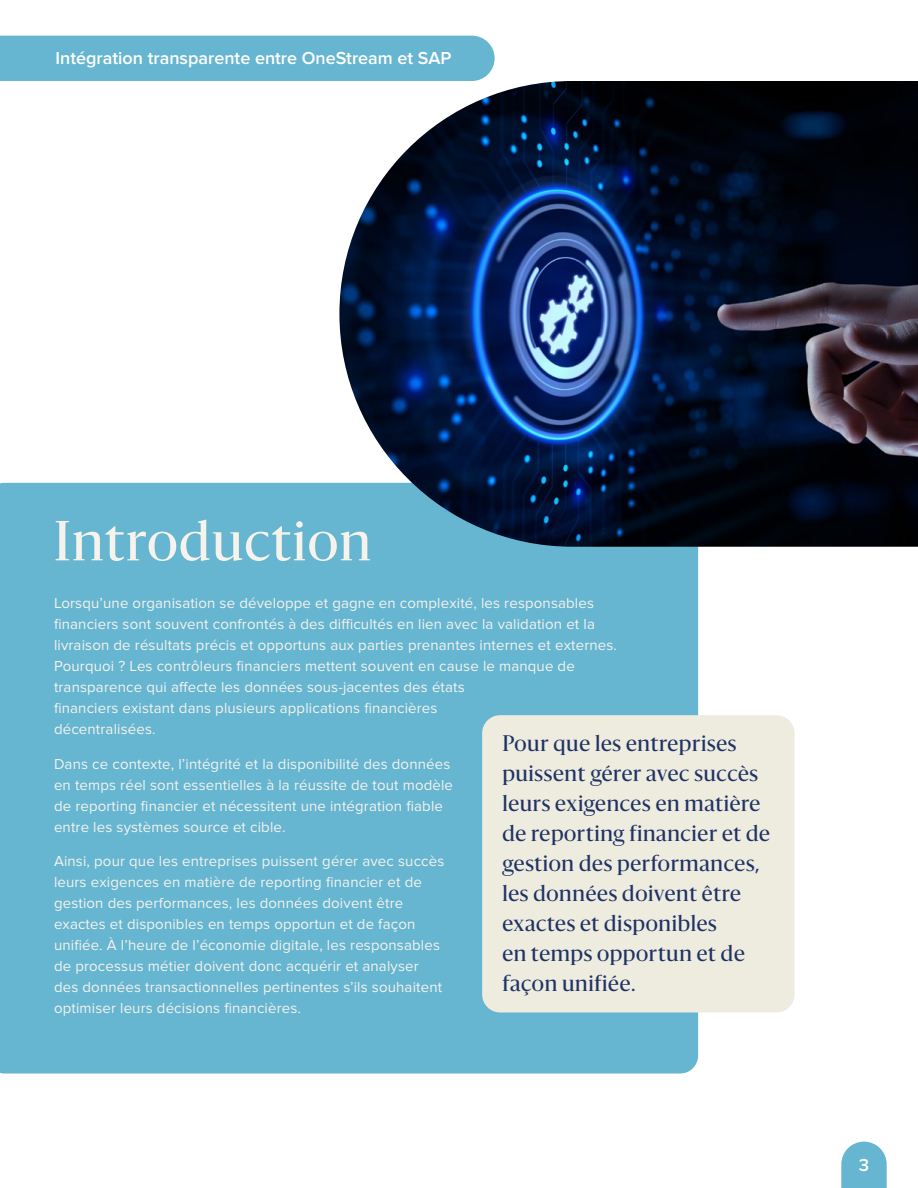
<style>
.page{position:relative;width:918px;height:1188px;background:#fff}
.page>*{position:absolute;margin:0;border:0;box-sizing:border-box;transform-origin:0 0}
.t1{font:52.5px "Sanomat";letter-spacing:.03em;color:#f5f3ec}
.t2{font:21px/30px "Sanomat";letter-spacing:.03em;color:#1f3264}
.t3{font:600 18px "Proxima Nova";color:#fff}
.t4{font:15px/21px "Proxima Nova";letter-spacing:.01em;color:#f5f3ec}
</style>
<div class="page">
<div style="left:0;top:36px;width:495px;height:45px;background:#66b5d1"></div>
<svg style="left:841px;top:1142px;width:46px;height:46px;background:#77bdd6"></svg>
<div style="left:0;top:483px;width:698px;height:591px;background:#66b5d1"></div>
<img style="left:339px;top:81px;width:579px;height:466px">
<div style="left:482px;top:715px;width:313px;height:297px;background:#eeebdf;border-radius:18px"></div>
<p class="t3" style="left:56px;top:48px;width:397px">Intégration transparente entre OneStream et SAP</p>
<h1 class="t1" style="left:54px;top:503px;width:319px">Introduction</h1>
<p class="t4" style="left:54px;top:593px;width:565px">Lorsqu’une organisation se développe et gagne en complexité, les responsables financiers sont souvent confrontés à des difficultés en lien avec la validation et la livraison de résultats précis et opportuns aux parties prenantes internes et externes.<br>Pourquoi ? Les contrôleurs financiers mettent souvent en cause le manque de transparence qui affecte les données sous-jacentes des états<br>financiers existant dans plusieurs applications financières<br>décentralisées.</p>
<p class="t4" style="left:54px;top:754px;width:401px">Dans ce contexte, l’intégrité et la disponibilité des données en temps réel sont essentielles à la réussite de tout modèle de reporting financier et nécessitent une intégration fiable entre les systèmes source et cible.</p>
<p class="t4" style="left:54px;top:851px;width:392px">Ainsi, pour que les entreprises puissent gérer avec succès leurs exigences en matière de reporting financier et de gestion des performances, les données doivent être exactes et disponibles en temps opportun et de façon unifiée. À l’heure de l’économie digitale, les responsables de processus métier doivent donc acquérir et analyser des données transactionnelles pertinentes s’ils souhaitent optimiser leurs décisions financières.</p>
<h2 class="t2" style="left:502px;top:727px;width:269px">Pour que les entreprises puissent gérer avec succès leurs exigences en matière de reporting financier et de gestion des performances, les données doivent être exactes et disponibles<br>en temps opportun et de façon unifiée.</h2>
<p class="t3" style="left:859px;top:1154px;width:12px">3</p>
</div>
